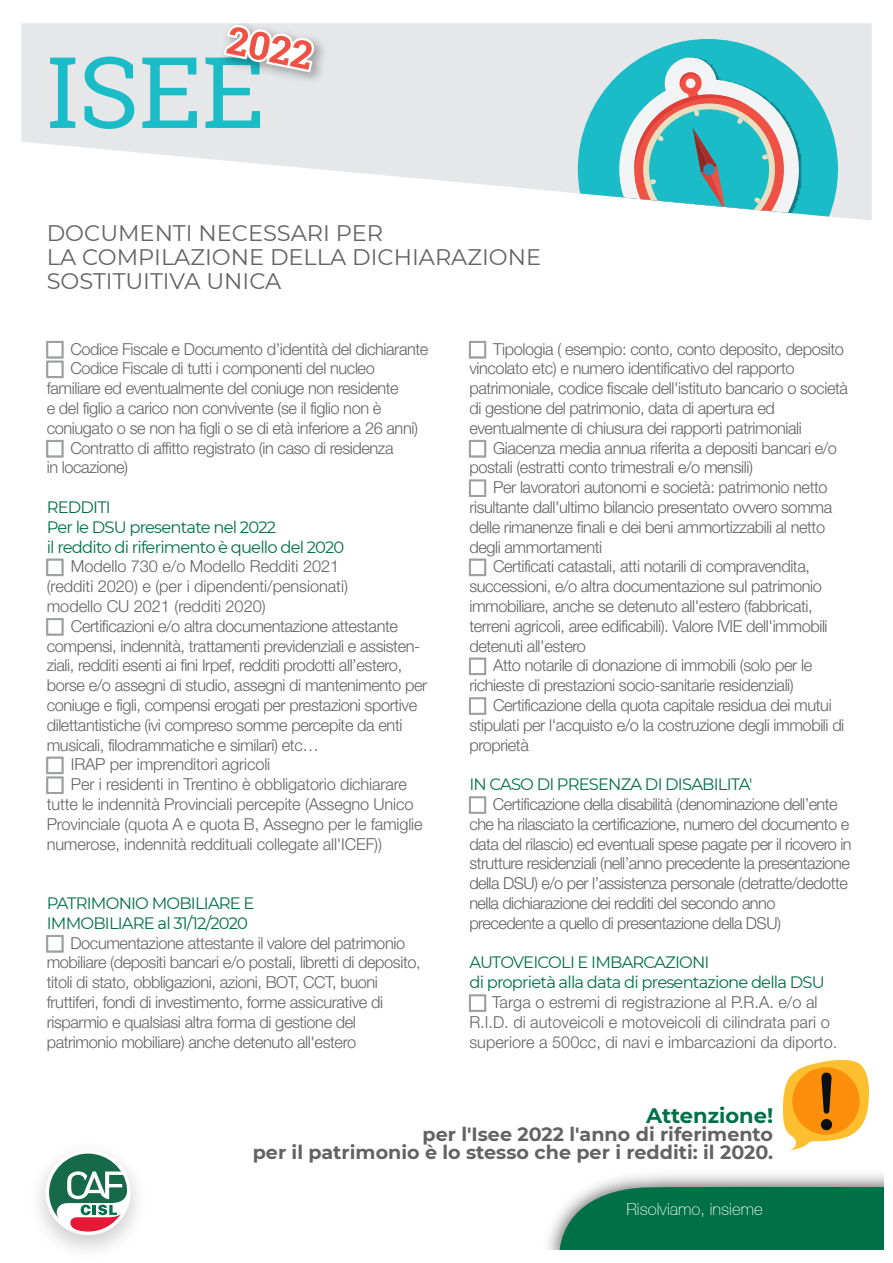
<style>
.page{position:relative;width:893px;height:1263px;background:#fff}
.page>*{position:absolute;margin:0;border:0;box-sizing:border-box;transform-origin:0 0}
.t1{font:99px "Roboto Slab";color:#19bcc7}
.t2{font:22.5px/24px "Montserrat";color:#636366}
.t3{font:700 21px "Montserrat";color:#007049}
.t4{font:700 19.05px/18px "Montserrat";color:#636366;text-align:right}
.t5{font:100 16.65px "Helvetica Neue CE";color:#fff}
.t6{font:300 16.5px/19.8px "Helvetica Neue";letter-spacing:-.025em;color:#636366}
.t7{font:16.5px/19.8px "Montserrat";letter-spacing:-.05em;color:#007049}
.t8{font:300 16.5px/19.8px "Helvetica Neue";color:#636366;text-align:center}
.t9{font:300 16.5px/19.8px "Helvetica Neue";letter-spacing:-.005em;color:#636366}
</style>
<div class="page">
<svg style="left:559px;top:1186px;width:325px;height:63px;background:#127854"></svg>
<img style="left:39px;top:1170px;width:99px;height:80px">
<div style="left:46px;top:1150px;width:85px;height:85px;background:#fff;border-radius:50%"></div>
<svg style="left:49px;top:1153px;width:79px;height:78px"></svg>
<svg style="left:21px;top:23px;width:851px;height:198px;fill:#e6e7e9"></svg>
<svg style="left:578px;top:39px;width:260px;height:182px;background:#7ed2d9"></svg>
<svg style="left:619px;top:55px;width:187px;height:166px"></svg>
<svg style="left:783px;top:1060px;width:86px;height:90px"></svg>
<img style="left:214px;top:23px;width:117px;height:67px">
<svg style="left:224px;top:25px;width:90px;height:47px"></svg>
<svg style="left:46px;top:341px;width:18px;height:37px"></svg>
<svg style="left:46px;top:440px;width:18px;height:18px"></svg>
<svg style="left:46px;top:558px;width:18px;height:18px"></svg>
<svg style="left:46px;top:618px;width:18px;height:18px"></svg>
<svg style="left:46px;top:756px;width:18px;height:38px"></svg>
<svg style="left:46px;top:935px;width:18px;height:18px"></svg>
<svg style="left:469px;top:341px;width:17px;height:18px"></svg>
<svg style="left:469px;top:440px;width:17px;height:18px"></svg>
<svg style="left:469px;top:479px;width:17px;height:18px"></svg>
<svg style="left:469px;top:558px;width:17px;height:18px"></svg>
<svg style="left:469px;top:657px;width:17px;height:18px"></svg>
<svg style="left:469px;top:697px;width:17px;height:18px"></svg>
<svg style="left:469px;top:796px;width:17px;height:18px"></svg>
<svg style="left:469px;top:994px;width:17px;height:18px"></svg>
<h1 class="t1" style="left:47px;top:24px;width:220px">ISEE</h1>
<h2 class="t2" style="left:47px;top:220px;width:496px">DOCUMENTI NECESSARI PER<br>LA COMPILAZIONE DELLA DICHIARAZIONE<br>SOSTITUITIVA UNICA</h2>
<p class="t6" style="left:70px;top:338px;width:359px">Codice Fiscale e Documento d’identità del dichiarante</p>
<p class="t6" style="left:70px;top:358px;width:306px">Codice Fiscale di tutti i componenti del nucleo</p>
<p class="t6" style="left:47px;top:378px;width:354px">familiare ed eventualmente del coniuge non residente</p>
<p class="t6" style="left:47px;top:398px;width:336px">e del figlio a carico non convivente (se il figlio non è</p>
<p class="t6" style="left:47px;top:418px;width:373px">coniugato o se non ha figli o se di età inferiore a 26 anni)</p>
<p class="t6" style="left:70px;top:437px;width:325px">Contratto di affitto registrato (in caso di residenza</p>
<p class="t6" style="left:47px;top:457px;width:83px">in locazione)</p>
<p class="t7" style="left:47px;top:497px;width:299px">REDDITI<br>Per le DSU presentate nel 2022<br>il reddito di riferimento è quello del 2020</p>
<p class="t9" style="left:47px;top:556px;width:303px;text-indent:24px">Modello 730 e/o Modello Redditi 2021 (redditi 2020) e (per i dipendenti/pensionati) modello CU 2021 (redditi 2020)</p>
<p class="t6" style="left:71px;top:616px;width:329px">Certificazioni e/o altra documentazione attestante</p>
<p class="t6" style="left:47px;top:635px;width:375px">compensi, indennità, trattamenti previdenziali e assisten-</p>
<p class="t6" style="left:47px;top:655px;width:357px">ziali, redditi esenti ai fini Irpef, redditi prodotti all’estero,</p>
<p class="t6" style="left:47px;top:675px;width:382px">borse e/o assegni di studio, assegni di mantenimento per</p>
<p class="t6" style="left:47px;top:695px;width:372px">coniuge e figli, compensi erogati per prestazioni sportive</p>
<p class="t6" style="left:47px;top:715px;width:357px">dilettantistiche (ivi compreso somme percepite da enti</p>
<p class="t6" style="left:47px;top:734px;width:274px">musicali, filodrammatiche e similari) etc…</p>
<p class="t6" style="left:71px;top:754px;width:201px">IRAP per imprenditori agricoli</p>
<p class="t6" style="left:71px;top:774px;width:337px">Per i residenti in Trentino è obbligatorio dichiarare</p>
<p class="t6" style="left:47px;top:794px;width:368px">tutte le indennità Provinciali percepite (Assegno Unico</p>
<p class="t6" style="left:47px;top:814px;width:377px">Provinciale (quota A e quota B, Assegno per le famiglie</p>
<p class="t6" style="left:47px;top:833px;width:337px">numerose, indennità reddituali collegate all'ICEF))</p>
<p class="t7" style="left:47px;top:893px;width:209px">PATRIMONIO MOBILIARE E<br>IMMOBILIARE al 31/12/2020</p>
<p class="t6" style="left:47px;top:932px;width:375px;text-indent:24px">Documentazione attestante il valore del patrimonio mobiliare (depositi bancari e/o postali, libretti di deposito, titoli di stato, obbligazioni, azioni, BOT, CCT, buoni fruttiferi, fondi di investimento, forme assicurative di risparmio e qualsiasi altra forma di gestione del patrimonio mobiliare) anche detenuto all'estero</p>
<p class="t6" style="left:469px;top:338px;width:380px;text-indent:24px">Tipologia ( esempio: conto, conto deposito, deposito vincolato etc) e numero identificativo del rapporto patrimoniale, codice fiscale dell'istituto bancario o società di gestione del patrimonio, data di apertura ed eventualmente di chiusura dei rapporti patrimoniali</p>
<p class="t6" style="left:469px;top:437px;width:369px;text-indent:24px">Giacenza media annua riferita a depositi bancari e/o postali (estratti conto trimestrali e/o mensili)</p>
<p class="t6" style="left:469px;top:477px;width:364px;text-indent:24px">Per lavoratori autonomi e società: patrimonio netto risultante dall'ultimo bilancio presentato ovvero somma delle rimanenze finali e dei beni ammortizzabili al netto degli ammortamenti</p>
<p class="t6" style="left:469px;top:556px;width:360px;text-indent:24px">Certificati catastali, atti notarili di compravendita, successioni, e/o altra documentazione sul patrimonio immobiliare, anche se detenuto all'estero (fabbricati, terreni agricoli, aree edificabili). Valore IVIE dell'immobili detenuti all'estero</p>
<p class="t6" style="left:469px;top:655px;width:344px;text-indent:24px">Atto notarile di donazione di immobili (solo per le richieste di prestazioni socio-sanitarie residenziali)</p>
<p class="t6" style="left:469px;top:695px;width:376px;text-indent:24px">Certificazione della quota capitale residua dei mutui stipulati per l'acquisto e/o la costruzione degli immobili di proprietà</p>
<p class="t7" style="left:469px;top:774px;width:284px">IN CASO DI PRESENZA DI DISABILITA'</p>
<p class="t6" style="left:469px;top:794px;width:384px;text-indent:24px">Certificazione della disabilità (denominazione dell’ente che ha rilasciato la certificazione, numero del documento e data del rilascio) ed eventuali spese pagate per il ricovero in strutture residenziali (nell’anno precedente la presentazione della DSU) e/o per l’assistenza personale (detratte/dedotte nella dichiarazione dei redditi del secondo anno precedente a quello di presentazione della DSU)</p>
<p class="t7" style="left:469px;top:952px;width:357px">AUTOVEICOLI E IMBARCAZIONI<br>di proprietà alla data di presentazione della DSU</p>
<p class="t8" style="left:469px;top:992px;width:370px">Targa o estremi di registrazione al P.R.A. e/o al<br>R.I.D. di autoveicoli e motoveicoli di cilindrata pari o superiore a 500cc, di navi e imbarcazioni da diporto.</p>
<p class="t3" style="left:646px;top:1100px;width:128px">Attenzione!</p>
<p class="t4" style="left:253px;top:1124px;width:522px">per l'Isee 2022 l'anno di riferimento<br>per il patrimonio è lo stesso che per i redditi: il 2020.</p>
<p class="t5" style="left:626px;top:1200px;width:138px">Risolviamo, insieme</p>
</div>
